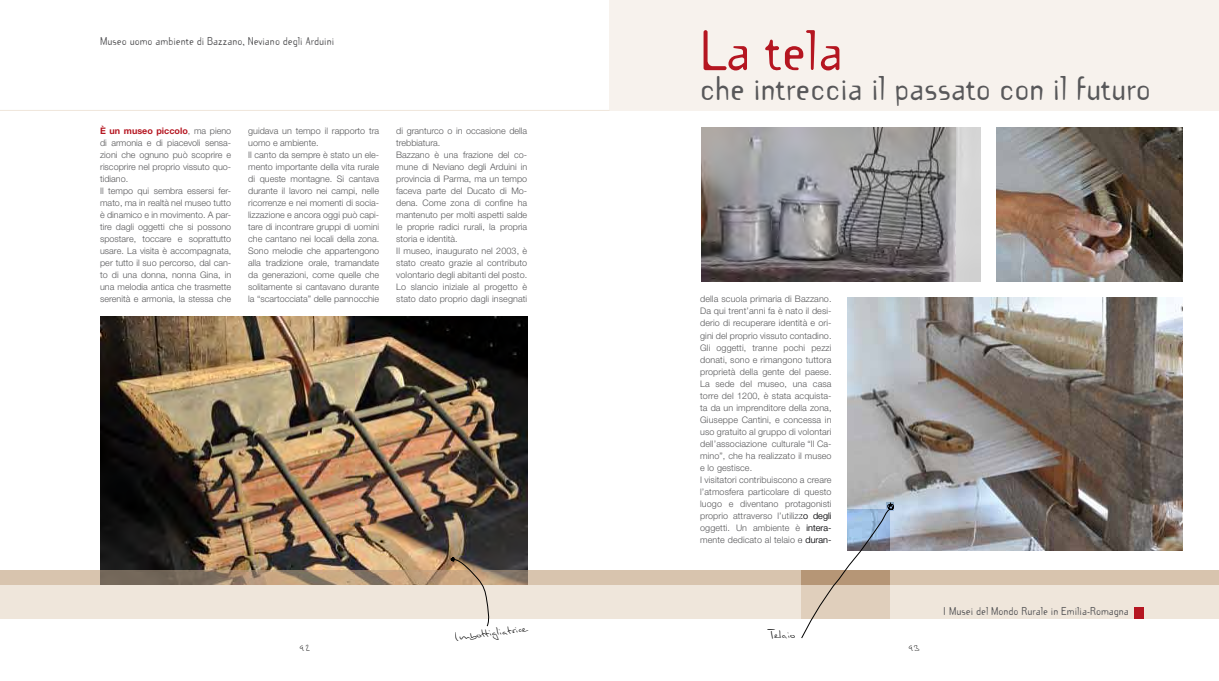
<style>
.page{position:relative;width:1219px;height:681px;background:#fff}
.page>*{position:absolute;margin:0;border:0;box-sizing:border-box;transform-origin:0 0}
.t1{font:50px "Template Gothic";color:#b51621}
.t2{font:30px "Template Gothic";color:#58585a}
.t3{font:12px "Stylograph";letter-spacing:-.1em;color:#000}
.t4{font:10px "Template Gothic";color:#58585a}
.t5{font:300 9px/12px "Helvetica Neue LT Std";color:#58585a}
.t6{font:8px "Stylograph";color:#000}
.s1{font-weight:700;color:#b51621}
</style>
<div class="page">
<img style="left:848px;top:297px;width:335px;height:253px">
<img style="left:701px;top:128px;width:280px;height:154px">
<img style="left:100px;top:317px;width:427px;height:253px">
<div style="left:0;top:570px;width:1219px;height:48px;background:#efe6db"></div>
<hr style="left:0;top:110px;width:609px;height:1px;background:#efe6db">
<div style="left:609px;top:0;width:610px;height:111px;background:#f7f2ed"></div>
<svg style="left:450px;top:555px;width:40px;height:71px"></svg>
<svg style="left:0;top:570px;width:1219px;height:15px;background:#c2ac95"></svg>
<svg style="left:801px;top:502px;width:93px;height:136px"></svg>
<img style="left:996px;top:128px;width:187px;height:154px">
<div style="left:1134px;top:607px;width:10px;height:11px;background:#b51621"></div>
<p class="t4" style="left:100px;top:34px;width:236px">Museo uomo ambiente di Bazzano, Neviano degli Arduini</p>
<h1 class="t1" style="left:700px;top:15px;width:145px">La tela</h1>
<h2 class="t2" style="left:700px;top:67px;width:452px">che intreccia il passato con il futuro</h2>
<p class="t5" style="left:100px;top:125px;width:133px"><span class="s1">È un museo piccolo</span>, ma pieno di armonia e di piacevoli sensa&shy;zioni che ognuno può scoprire e riscoprire nel proprio vissuto quo&shy;tidiano.<br>Il tempo qui sembra essersi fer&shy;mato, ma in realtà nel museo tutto è dinamico e in movimento. A par&shy;tire dagli oggetti che si possono spostare, toccare e soprattutto usare. La visita è accompagnata, per tutto il suo percorso, dal can&shy;to di una donna, nonna Gina, in una melodia antica che trasmette serenità e armonia, la stessa che</p>
<p class="t5" style="left:248px;top:125px;width:133px">guidava un tempo il rapporto tra uomo e ambiente.<br>Il canto da sempre è stato un ele&shy;mento importante della vita rurale di queste montagne. Si cantava durante il lavoro nei campi, nelle ricorrenze e nei momenti di socia&shy;lizzazione e ancora oggi può capi&shy;tare di incontrare gruppi di uomini che cantano nei locali della zona.<br>Sono melodie che appartengono alla tradizione orale, tramandate da generazioni, come quelle che solitamente si cantavano durante la “scartocciata” delle pannocchie</p>
<p class="t5" style="left:396px;top:125px;width:133px">di granturco o in occasione della trebbiatura.<br>Bazzano è una frazione del co&shy;mune di Neviano degli Arduini in provincia di Parma, ma un tempo faceva parte del Ducato di Mo&shy;dena. Come zona di confine ha mantenuto per molti aspetti salde le proprie radici rurali, la propria storia e identità.<br>Il museo, inaugurato nel 2003, è stato creato grazie al contributo volontario degli abitanti del posto.<br>Lo slancio iniziale al progetto è stato dato proprio dagli insegnati</p>
<p class="t5" style="left:700px;top:293px;width:133px">della scuola primaria di Bazzano.<br>Da qui trent’anni fa è nato il desi&shy;derio di recuperare identità e ori&shy;gini del proprio vissuto contadino.<br>Gli oggetti, tranne pochi pezzi donati, sono e rimangono tuttora proprietà della gente del paese.<br>La sede del museo, una casa torre del 1200, è stata acquista&shy;ta da un imprenditore della zona,<br>Giuseppe Cantini, e concessa in uso gratuito al gruppo di volontari dell’associazione culturale “Il Ca&shy;mino”, che ha realizzato il museo e lo gestisce.<br>I visitatori contribuiscono a creare l’atmosfera particolare di questo luogo e diventano protagonisti proprio attraverso l’utilizzo degli oggetti. Un ambiente è intera&shy;mente dedicato al telaio e duran-</p>
<h3 class="t3" style="left:453px;top:628px;width:75px;rotate:-8deg">Imbottigliatrice</h3>
<h3 class="t3" style="left:769px;top:625px;width:29px">Telaio</h3>
<p class="t6" style="left:299px;top:642px;width:12px">92</p>
<p class="t6" style="left:908px;top:642px;width:13px">93</p>
<p class="t4" style="left:943px;top:604px;width:188px">I Musei del Mondo Rurale in Emilia-Romagna</p>
</div>
